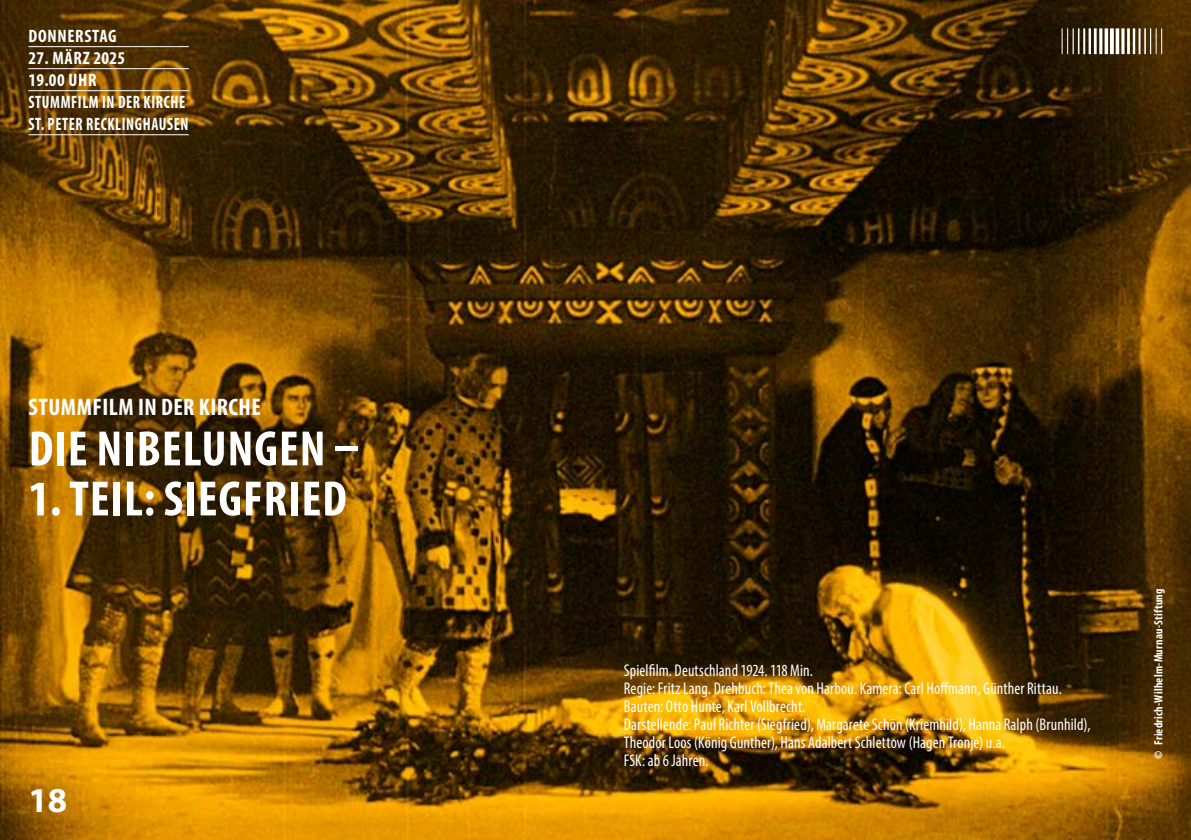
<style>
.page{position:relative;width:1191px;height:840px;background:#fff}
.page>*{position:absolute;margin:0;border:0;box-sizing:border-box;transform-origin:0 0}
.t1{font:700 condensed 50px "Myriad Pro";letter-spacing:.02em;color:#fff}
.t2{font:700 35px "Myriad Pro";color:#fff}
.t3{font:700 condensed 24px "Myriad Pro";letter-spacing:.02em;color:#fff}
.t4{font:700 condensed 18px/22px "Myriad Pro";letter-spacing:.04em;color:#fff}
.t5{font:condensed 17px/18px "Myriad Pro";letter-spacing:.01em;color:#fff;scale:.95 1}
.t6{font:700 condensed 12px "Myriad Pro";letter-spacing:.025em;color:#fff}
</style>
<div class="page">
<img style="left:0;top:0;width:1191px;height:839px">
<hr style="left:28px;top:46px;width:161px;height:1px;background:#fff">
<hr style="left:28px;top:68px;width:161px;height:1px;background:#fff">
<hr style="left:28px;top:90px;width:161px;height:1px;background:#fff">
<hr style="left:28px;top:134px;width:161px;height:1px;background:#fff">
<hr style="left:1110px;top:28px;width:3px;height:26px;background:#fff">
<svg style="left:1104px;top:28px;width:4px;height:26px"></svg>
<hr style="left:1099px;top:28px;width:3px;height:26px;background:#fff">
<hr style="left:1094px;top:28px;width:2px;height:26px;background:#fff">
<hr style="left:1088px;top:28px;width:3px;height:26px;background:#fff">
<hr style="left:1083px;top:28px;width:2px;height:26px;background:#fff">
<svg style="left:1061px;top:28px;width:18px;height:26px"></svg>
<svg style="left:1115px;top:28px;width:4px;height:26px"></svg>
<hr style="left:1121px;top:28px;width:3px;height:26px;background:#fff">
<hr style="left:1127px;top:28px;width:2px;height:26px;background:#fff">
<hr style="left:1132px;top:28px;width:3px;height:26px;background:#fff">
<hr style="left:1138px;top:28px;width:2px;height:26px;background:#fff">
<svg style="left:1144px;top:28px;width:18px;height:26px"></svg>
<p class="t4" style="left:29px;top:24px;width:90px">DONNERSTAG</p>
<p class="t4" style="left:28px;top:46px;width:162px">27. MÄRZ 2025<br>19.00 UHR<br>STUMMFILM IN DER KIRCHE<br>ST. PETER RECKLINGHAUSEN</p>
<h3 class="t3" style="left:29px;top:392px;width:234px">STUMMFILM IN DER KIRCHE</h3>
<h1 class="t1" style="left:29px;top:417px;width:332px">DIE NIBELUNGEN –</h1>
<h1 class="t1" style="left:28px;top:467px;width:320px">1. TEIL: SIEGFRIED</h1>
<h2 class="t2" style="left:28px;top:776px;width:40px">18</h2>
<p class="t5" style="left:624px;top:661px;width:493px">Spielfilm. Deutschland 1924. 118 Min.<br>Regie: Fritz Lang. Drehbuch: Thea von Harbou. Kamera: Carl Hoffmann, Günther Rittau.<br>Bauten: Otto Hunte, Karl Vollbrecht.<br>Darstellende: Paul Richter (Siegfried), Margarete Schön (Kriemhild), Hanna Ralph (Brunhild), Theodor Loos (König Gunther), Hans Adalbert Schlettow (Hagen Tronje) u.a.<br>FSK: ab 6 Jahren.</p>
<p class="t6" style="left:1151px;top:758px;width:172px;rotate:-90deg">© Friedrich-Wilhelm-Murnau-Stiftung</p>
</div>
